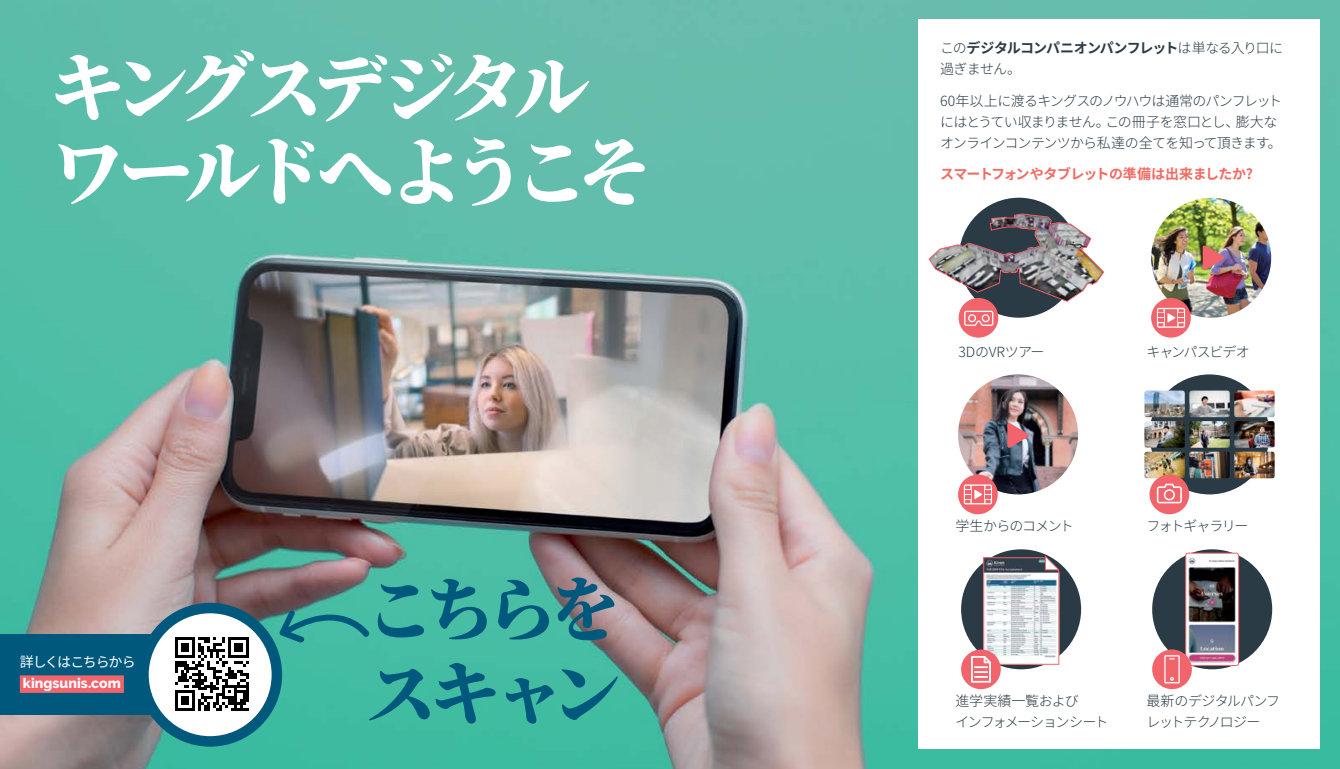
<style>
.page{position:relative;width:1340px;height:769px;background:#fff}
.page>*{position:absolute;margin:0;border:0;box-sizing:border-box;transform-origin:0 0}
.t1{font:900 75.25px/84px "Noto Serif CJ Kjp";letter-spacing:-.125em;color:#fff}
.t2{font:900 70px/84px "Noto Serif CJ Kjp";letter-spacing:-.105em;color:#00597d}
.t3{font:300 14px/21px "Noto Sans CJ Kjp";letter-spacing:-.06em;color:#2b3b46}
.t4{font:700 14px "Noto Sans CJ Kjp";letter-spacing:-.04em;color:#f26a61}
.t5{font:800 14px "Raleway";letter-spacing:.005em;color:#fff}
.t6{font:14px "Noto Sans CJ Kjp";letter-spacing:-.09em;color:#fff}
.t7{font:300 14px "Noto Sans CJ Kjp";letter-spacing:-.02em;color:#2b3b46}
.t8{font:300 14px "Noto Sans CJ Kjp";letter-spacing:-.1em;color:#2b3b46}
.s1{font-weight:700}
</style>
<div class="page">
<img style="left:0;top:0;width:1339px;height:769px">
<div style="left:918px;top:20px;width:402px;height:729px;background:#fff"></div>
<div style="left:1149px;top:374px;width:120px;height:120px;background:#2b3b46;border-radius:50%"></div>
<img style="left:1144px;top:391px;width:40px;height:26px">
<img style="left:1144px;top:421px;width:40px;height:27px">
<img style="left:1144px;top:452px;width:40px;height:26px">
<img style="left:1189px;top:391px;width:40px;height:26px">
<img style="left:1189px;top:421px;width:40px;height:27px">
<img style="left:1189px;top:452px;width:40px;height:26px">
<img style="left:1234px;top:391px;width:40px;height:26px">
<img style="left:1234px;top:421px;width:40px;height:27px">
<img style="left:1234px;top:452px;width:40px;height:26px">
<div style="left:958px;top:198px;width:120px;height:120px;background:#2b3b46;border-radius:50%"></div>
<img style="left:1151px;top:198px;width:120px;height:120px;border-radius:60px">
<svg style="left:1151px;top:298px;width:39px;height:40px"></svg>
<div style="left:961px;top:549px;width:120px;height:120px;background:#2b3b46;border-radius:50%"></div>
<div style="left:1152px;top:549px;width:120px;height:120px;background:#2b3b46;border-radius:50%"></div>
<img style="left:1187px;top:556px;width:49px;height:107px">
<div style="left:1185px;top:553px;width:53px;height:113px;border:1px solid #f1646b;border-radius:2px"></div>
<svg style="left:1152px;top:649px;width:39px;height:40px"></svg>
<svg style="left:1202px;top:245px;width:22px;height:25px"></svg>
<svg style="left:961px;top:555px;width:99px;height:134px"></svg>
<img style="left:958px;top:374px;width:120px;height:120px;border-radius:60px">
<svg style="left:1007px;top:423px;width:21px;height:25px"></svg>
<svg style="left:1149px;top:475px;width:40px;height:39px"></svg>
<svg style="left:958px;top:475px;width:39px;height:39px"></svg>
<div style="left:0;top:634px;width:171px;height:81px;background:#00597d"></div>
<img style="left:928px;top:213px;width:176px;height:125px">
<svg style="left:279px;top:610px;width:90px;height:33px;background:#33a098"></svg>
<svg style="left:143px;top:608px;width:134px;height:133px"></svg>
<div style="left:138px;top:603px;width:144px;height:144px;border:10px solid #00597d;border-radius:50%"></div>
<div style="left:171px;top:634px;width:81px;height:81px;background:#fff"></div>
<svg style="left:175px;top:637px;width:73px;height:74px"></svg>
<div style="left:20px;top:675px;width:104px;height:18px;background:#f1646b"></div>
<h1 class="t1" style="left:50px;top:48px;width:604px">キングスデジタルワールドへようこそ</h1>
<p class="t6" style="left:20px;top:654px;width:117px">詳しくはこちらから</p>
<p class="t5" style="left:23px;top:675px;width:99px">kingsunis.com</p>
<h2 class="t2" style="left:365px;top:569px;width:256px">こちらをスキャン</h2>
<p class="t3" style="left:940px;top:38px;width:344px">この<span class="s1">デジタルコンパニオンパンフレット</span>は単なる入り口に過ぎません。</p>
<p class="t3" style="left:940px;top:91px;width:343px">60年以上に渡るキングスのノウハウは通常のパンフレットにはとうてい収まりません。この冊子を窓口とし、膨大なオンラインコンテンツから私達の全てを知って頂きます。</p>
<p class="t4" style="left:940px;top:166px;width:314px">スマートフォンやタブレットの準備は出来ましたか?</p>
<p class="t7" style="left:958px;top:344px;width:88px">3DのVRツアー</p>
<p class="t3" style="left:1146px;top:342px;width:105px">キャンパスビデオ</p>
<p class="t3" style="left:955px;top:516px;width:120px">学生からのコメント</p>
<p class="t8" style="left:1146px;top:518px;width:103px">フォトギャラリー</p>
<p class="t3" style="left:955px;top:690px;width:154px">進学実績一覧および<br>インフォメーションシート</p>
<p class="t3" style="left:1146px;top:690px;width:135px">最新のデジタルパンフレットテクノロジー</p>
</div>
